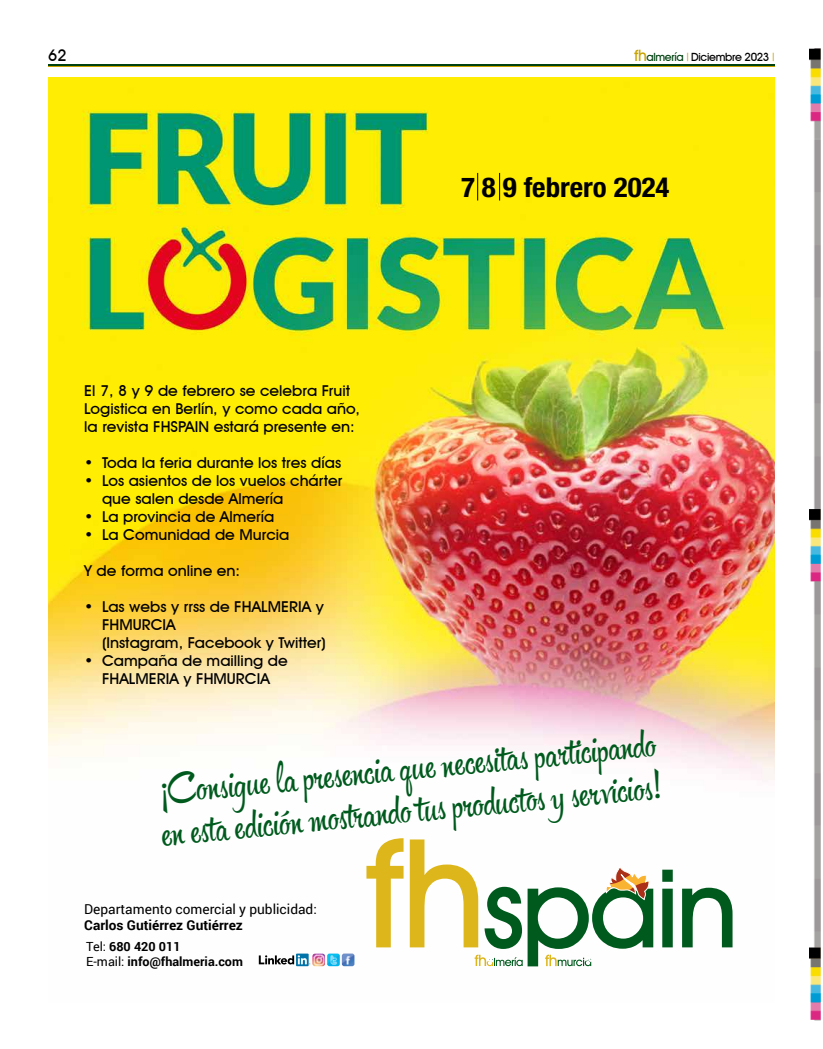
<style>
.page{position:relative;width:823px;height:1049px;background:#fff}
.page>*{position:absolute;margin:0;border:0;box-sizing:border-box;transform-origin:0 0}
.t1{font:500 109.3px "Avant Garde IT Cby BT";letter-spacing:-.03em;color:#005a1d}
.t2{font:35.3px/42.4px "Hipster Script W00";color:#005a1d}
.t3{font:700 condensed 27.4px "Helvetica Neue LT Std";color:#000;scale:1.06 1}
.t4{font:500 16px "Avant Garde IT Cby BT";color:#000}
.t5{font:500 15px/18px "Avant Garde IT Cby BT";color:#000;scale:1.06 1}
.t6{font:13.7px "Roboto";color:#000}
.t7{font:700 13.7px "Roboto";color:#000}
.t8{font:700 12.6px/15.1px "Roboto";color:#000}
.t9{font:500 11.3px "Avant Garde IT Cby BT";letter-spacing:-.03em;color:#000}
.s1{font-size:15.7px;color:#c9a300}
.s2{color:#004110}
.s3{font-family:"Helvetica Neue LT Std";font-weight:400;font-stretch:condensed;color:#c9a300}
.s4{font-size:151.8px;color:#ddb61b}
.s5{font-weight:400}
</style>
<div class="page">
<hr style="left:48px;top:65px;width:726px;height:1px;background:#004110">
<hr style="left:48px;top:67px;width:726px;height:1px;background:#c9a300">
<img style="left:809px;top:48px;width:12px;height:973px">
<img style="left:48px;top:78px;width:726px;height:889px">
<svg style="left:544px;top:954px;width:47px;height:12px"></svg>
<svg style="left:474px;top:954px;width:48px;height:12px"></svg>
<svg style="left:605px;top:865px;width:44px;height:34px"></svg>
<svg style="left:259px;top:953px;width:95px;height:13px"></svg>
<svg style="left:477px;top:173px;width:1px;height:27px"></svg>
<svg style="left:499px;top:173px;width:1px;height:27px"></svg>
<p class="t4" style="left:48px;top:46px;width:20px">62</p>
<p class="t9" style="left:633px;top:50px;width:142px"><span class="s1">fh</span><span class="s2">almería</span> <span class="s3">|</span> Diciembre 2023 <span class="s3">|</span></p>
<p class="t5" style="left:84px;top:381px;width:261px">El 7, 8 y 9 de febrero se celebra Fruit<br>Logistica en Berlín, y como cada año, la revista FHSPAIN estará presente en:</p>
<p class="t5" style="left:84px;top:453px;width:244px">• Toda la feria durante los tres días</p>
<p class="t5" style="left:102px;top:471px;width:228px;text-indent:-18px">• Los asientos de los vuelos chárter que salen desde Almería</p>
<p class="t5" style="left:84px;top:507px;width:181px">• La provincia de Almería</p>
<p class="t5" style="left:84px;top:525px;width:195px">• La Comunidad de Murcia</p>
<p class="t5" style="left:84px;top:561px;width:148px">Y de forma online en:</p>
<p class="t5" style="left:102px;top:597px;width:212px;text-indent:-18px">• Las webs y rrss de FHALMERIA y<br>FHMURCIA<br>(Instagram, Facebook y Twitter)</p>
<p class="t5" style="left:84px;top:651px;width:193px;text-align:center">• Campaña de mailling de<br>FHALMERIA y FHMURCIA</p>
<h3 class="t3" style="left:460px;top:171px;width:198px">7 8 9 febrero 2024</h3>
<h2 class="t2" style="left:156px;top:767px;width:504px;rotate:-5deg">¡Consigue la presencia que necesitas participando en esta edición mostrando tus productos y servicios!</h2>
<h1 class="t1" style="left:363px;top:842px;width:376px"><span class="s4">fh</span>spain</h1>
<p class="t6" style="left:84px;top:899px;width:234px">Departamento comercial y publicidad:</p>
<p class="t7" style="left:84px;top:916px;width:160px">Carlos Gutiérrez Gutiérrez</p>
<p class="t8" style="left:86px;top:938px;width:158px"><span class="s5">Tel:</span> 680 420 011<br><span class="s5">E-mail:</span> info@fhalmeria.com</p>
</div>
